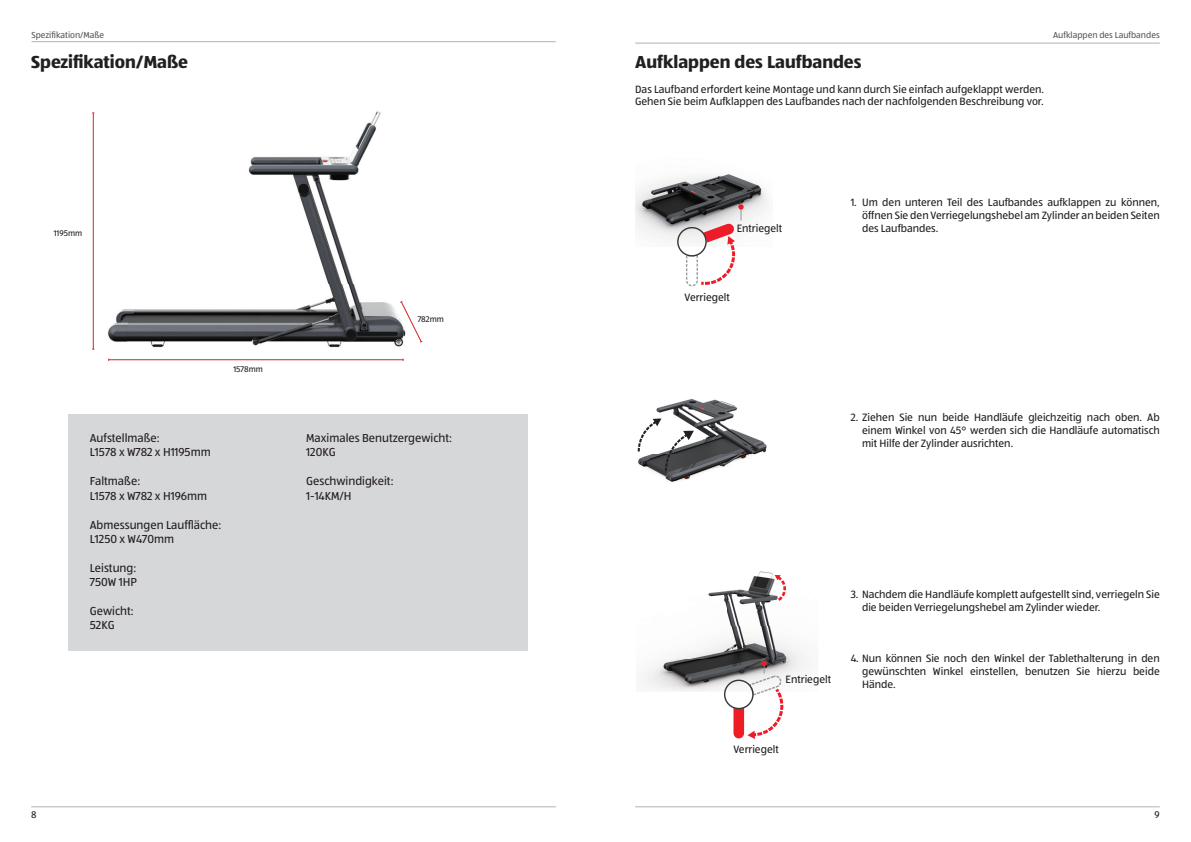
<style>
.page{position:relative;width:1191px;height:842px;background:#fff}
.page>*{position:absolute;margin:0;border:0;box-sizing:border-box;transform-origin:0 0}
.t1{font:700 18px "ALDISUEDOT";color:#231f20}
.t2{font:12px/14.4px "ALDISUEDOT";color:#231f20}
.t3{font:11px/13.2px "ALDISUEDOT";color:#231f20;text-align:justify}
.t4{font:10px "ALDISUEDOT";color:#231f20}
.t5{font:9px "ALDISUEDOT";color:#57585a}
.t6{font:8.5px "ALDISUEDOT";color:#231f20}
</style>
<div class="page">
<hr style="left:31px;top:41px;width:525px;height:1px;background:#b2b3b7">
<hr style="left:635px;top:43px;width:524px;height:1px;background:#b2b3b7">
<hr style="left:31px;top:806px;width:525px;height:1px;background:#b2b3b7">
<hr style="left:635px;top:806px;width:524px;height:1px;background:#b2b3b7">
<div style="left:68px;top:414px;width:459px;height:237px;background:#d6d7d9"></div>
<img style="left:92px;top:111px;width:312px;height:250px">
<hr style="left:93px;top:113px;width:1px;height:236px;background:#d1232a">
<svg style="left:400px;top:301px;width:23px;height:42px"></svg>
<hr style="left:109px;top:359px;width:294px;height:1px;background:#d1232a">
<img style="left:635px;top:174px;width:133px;height:72px">
<div style="left:677px;top:227px;width:29px;height:30px;border:1px solid #383839;border-radius:50%"></div>
<svg style="left:686px;top:203px;width:58px;height:83px"></svg>
<img style="left:653px;top:399px;width:114px;height:83px">
<svg style="left:637px;top:419px;width:57px;height:54px"></svg>
<img style="left:640px;top:571px;width:170px;height:120px">
<img style="left:748px;top:675px;width:33px;height:10px">
<div style="left:724px;top:680px;width:29px;height:29px;border:1px solid #383839;border-radius:50%"></div>
<svg style="left:733px;top:685px;width:50px;height:54px"></svg>
<svg style="left:774px;top:575px;width:12px;height:26px"></svg>
<svg style="left:760px;top:660px;width:7px;height:13px"></svg>
<p class="t5" style="left:31px;top:29px;width:74px">Spezifikation/Maße</p>
<p class="t5" style="left:1053px;top:29px;width:108px">Aufklappen des Laufbandes</p>
<h1 class="t1" style="left:31px;top:50px;width:158px">Spezifikation/Maße</h1>
<h1 class="t1" style="left:635px;top:50px;width:228px">Aufklappen des Laufbandes</h1>
<p class="t3" style="left:635px;top:82px;width:410px;line-height:12.5px">Das Laufband erfordert keine Montage und kann durch Sie einfach aufgeklappt werden.<br>Gehen Sie beim Aufklappen des Laufbandes nach der nachfolgenden Beschreibung vor.</p>
<p class="t6" style="left:54px;top:228px;width:30px">1195mm</p>
<p class="t3" style="left:736px;top:221px;width:47px">Entriegelt</p>
<p class="t3" style="left:862px;top:195px;width:299px;text-indent:-11px">1. Um den unteren Teil des Laufbandes aufklappen zu können, öffnen Sie den Verriegelungshebel am Zylinder an beiden Seiten des Laufbandes.</p>
<p class="t6" style="left:233px;top:364px;width:31px">1578mm</p>
<p class="t2" style="left:90px;top:430px;width:122px">Aufstellmaße:<br>L1578 x W782 x H1195mm</p>
<p class="t2" style="left:90px;top:474px;width:119px">Faltmaße:<br>L1578 x W782 x H196mm</p>
<p class="t2" style="left:90px;top:517px;width:133px">Abmessungen Lauffläche:<br>L1250 x W470mm</p>
<p class="t2" style="left:90px;top:560px;width:49px">Leistung:<br>750W 1HP</p>
<p class="t2" style="left:90px;top:603px;width:45px">Gewicht:<br>52KG</p>
<p class="t6" style="left:418px;top:313px;width:28px">782mm</p>
<p class="t2" style="left:306px;top:430px;width:147px">Maximales Benutzergewicht:<br>120KG</p>
<p class="t2" style="left:306px;top:474px;width:89px">Geschwindigkeit:<br>1-14KM/H</p>
<p class="t3" style="left:684px;top:291px;width:47px">Verriegelt</p>
<p class="t3" style="left:862px;top:410px;width:299px;text-indent:-11px">2. Ziehen Sie nun beide Handläufe gleichzeitig nach oben. Ab einem Winkel von 45° werden sich die Handläufe automatisch mit Hilfe der Zylinder ausrichten.</p>
<p class="t3" style="left:785px;top:673px;width:47px">Entriegelt</p>
<p class="t3" style="left:862px;top:587px;width:299px;text-indent:-11px">3. Nachdem die Handläufe komplett aufgestellt sind, verriegeln Sie die beiden Verriegelungshebel am Zylinder wieder.</p>
<p class="t3" style="left:862px;top:651px;width:299px;text-indent:-11px">4. Nun können Sie noch den Winkel der Tablethalterung in den gewünschten Winkel einstellen, benutzen Sie hierzu beide Hände.</p>
<p class="t3" style="left:733px;top:742px;width:47px">Verriegelt</p>
<p class="t4" style="left:31px;top:808px;width:7px">8</p>
<p class="t4" style="left:1154px;top:808px;width:7px">9</p>
</div>
